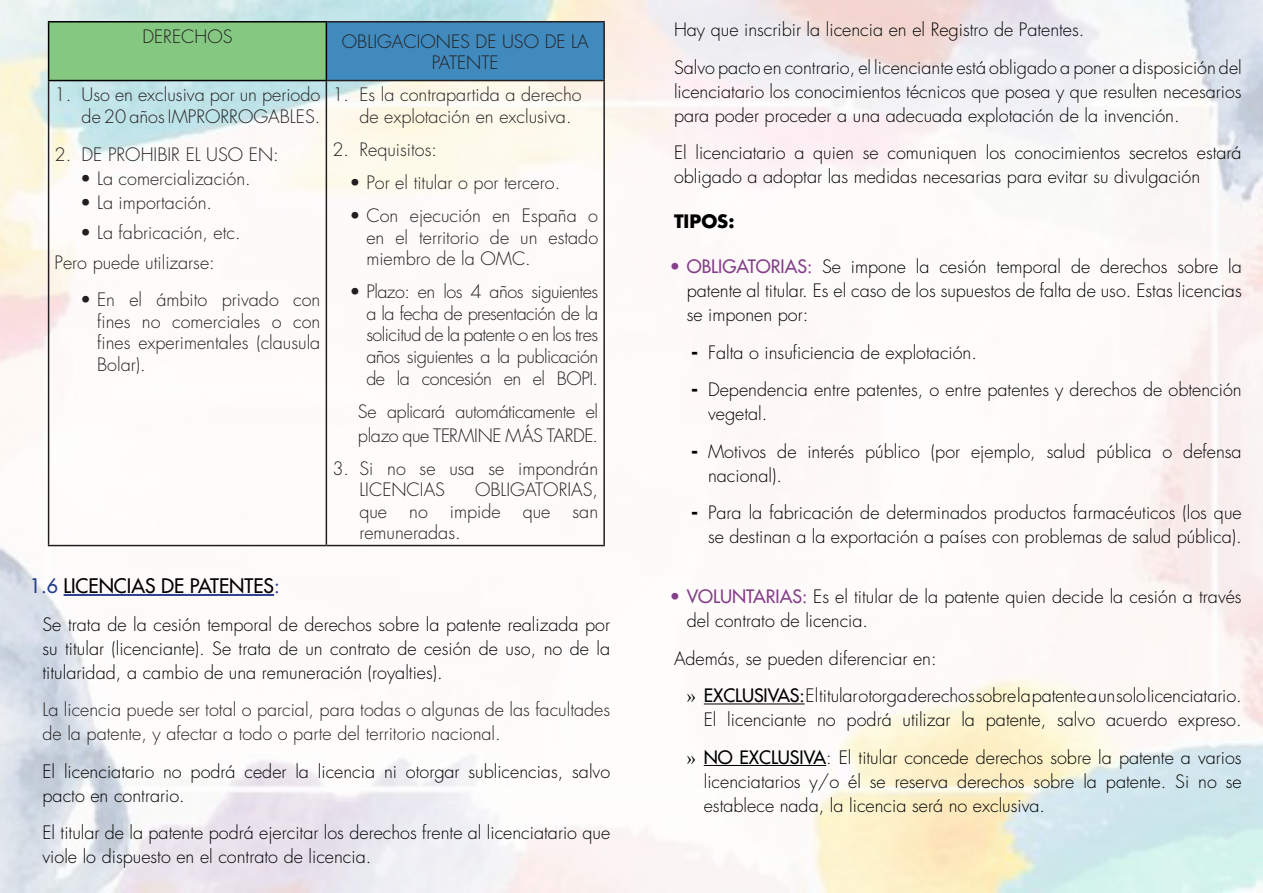
<style>
.page{position:relative;width:1263px;height:893px;background:#fff}
.page>*{position:absolute;margin:0;border:0;box-sizing:border-box;transform-origin:0 0}
.t1{font:500 19.5px "Futura Std";color:#000}
.t2{font:300 18px/24px "Futura Std";color:#000}
.t3{font:300 18px/21.6px "Futura Std";color:#231f20;text-align:justify}
.t4{font:300 18px/24px "Futura Std";letter-spacing:-.025em;color:#231f20}
.t5{font:700 18px "Futura Std";color:#000}
.s1{color:#253f8e}
.s2{font-weight:500;color:#843f89}
.s3{font-weight:700}
.s4{font-family:"Times New Roman";font-weight:400}
.s5{font-weight:500}
</style>
<div class="page">
<img style="left:0;top:0;width:1263px;height:893px">
<div style="left:49px;top:22px;width:277px;height:59px;background:#84c881"></div>
<div style="left:326px;top:22px;width:278px;height:59px;background:#408abe"></div>
<hr style="left:327px;top:21px;width:278px;height:2px;background:#231f20">
<hr style="left:603px;top:23px;width:2px;height:57px;background:#231f20">
<hr style="left:48px;top:81px;width:1px;height:464px;background:#231f20">
<hr style="left:327px;top:80px;width:278px;height:1px;background:#231f20">
<hr style="left:326px;top:81px;width:1px;height:464px;background:#231f20">
<hr style="left:603px;top:81px;width:2px;height:464px;background:#231f20">
<hr style="left:48px;top:545px;width:278px;height:1px;background:#231f20">
<hr style="left:326px;top:545px;width:279px;height:1px;background:#231f20">
<hr style="left:48px;top:21px;width:279px;height:2px;background:#000">
<hr style="left:48px;top:23px;width:1px;height:57px;background:#000">
<hr style="left:326px;top:23px;width:1px;height:57px;background:#000">
<hr style="left:48px;top:80px;width:279px;height:1px;background:#000">
<hr style="left:64px;top:594px;width:210px;height:1px;background:#253f8e">
<hr style="left:64px;top:595px;width:210px;height:1px;background:#253f8e">
<hr style="left:704px;top:703px;width:101px;height:1px;background:#000">
<hr style="left:704px;top:765px;width:122px;height:1px;background:#000">
<p class="t3" style="left:142px;top:26px;width:92px">DERECHOS</p>
<p class="t3" style="left:342px;top:31px;width:248px;text-align:center">OBLIGACIONES DE USO DE LA<br>PATENTE</p>
<p class="t3" style="left:55px;top:85px;width:267px;text-align:right">1. Uso en exclusiva por un periodo de 20 años IMPRORROGABLES.</p>
<p class="t3" style="left:55px;top:144px;width:226px">2. DE PROHIBIR EL USO EN:</p>
<p class="t3" style="left:80px;top:168px;width:172px">• La comercialización.</p>
<p class="t3" style="left:80px;top:192px;width:133px">• La importación.</p>
<p class="t3" style="left:80px;top:222px;width:162px">• La fabricación, etc.</p>
<p class="t3" style="left:55px;top:252px;width:162px">Pero puede utilizarse:</p>
<p class="t3" style="left:97px;top:289px;width:225px;text-indent:-17px">• En el ámbito privado con fines no comerciales o con fines experimentales (clausula Bolar).</p>
<p class="t3" style="left:359px;top:85px;width:224px;text-indent:-27px">1. Es la contrapartida a derecho de explotación en exclusiva.</p>
<p class="t3" style="left:332px;top:139px;width:106px">2. Requisitos:</p>
<p class="t3" style="left:349px;top:172px;width:212px">• Por el titular o por tercero.</p>
<p class="t3" style="left:366px;top:205px;width:233px;text-indent:-17px">• Con ejecución en España o en el territorio de un estado miembro de la OMC.</p>
<p class="t3" style="left:366px;top:281px;width:233px;text-indent:-17px">• Plazo: en los 4 años siguientes a la fecha de presentación de la solicitud de la patente o en los tres años siguientes a la publicación de la concesión en el BOPI.</p>
<p class="t4" style="left:358px;top:400px;width:242px">Se aplicará automáticamente el plazo que TERMINE MÁS TARDE.</p>
<p class="t3" style="left:359px;top:458px;width:240px;text-indent:-27px">3. Si no se usa se impondrán<br>LICENCIAS</p>
<p class="t3" style="left:359px;top:479px;width:240px;text-indent:116px">OBLIGATORIAS, que no impide que san remuneradas.</p>
<p class="t1" style="left:30px;top:574px;width:251px"><span class="s1">1.6</span> LICENCIAS DE PATENTES<span class="s1">:</span></p>
<p class="t2" style="left:43px;top:612px;width:569px;text-align:justify">Se trata de la cesión temporal de derechos sobre la patente realizada por su titular (licenciante). Se trata de un contrato de cesión de uso, no de la titularidad, a cambio de una remuneración (royalties).</p>
<p class="t3" style="left:43px;top:698px;width:569px;line-height:24px">La licencia puede ser total o parcial, para todas o algunas de las facultades de la patente, y afectar a todo o parte del territorio nacional.</p>
<p class="t2" style="left:43px;top:759px;width:569px">El licenciatario no podrá ceder la licencia ni otorgar sublicencias, salvo pacto en contrario.</p>
<p class="t2" style="left:43px;top:821px;width:569px">El titular de la patente podrá ejercitar los derechos frente al licenciatario que viole lo dispuesto en el contrato de licencia.</p>
<p class="t2" style="left:674px;top:18px;width:412px">Hay que inscribir la licencia en el Registro de Patentes.</p>
<p class="t2" style="left:674px;top:56px;width:569px;text-align:justify">Salvo pacto en contrario, el licenciante está obligado a poner a disposición del licenciatario los conocimientos técnicos que posea y que resulten necesarios para poder proceder a una adecuada explotación de la invención.</p>
<p class="t2" style="left:674px;top:141px;width:569px">El licenciatario a quien se comuniquen los conocimientos secretos estará obligado a adoptar las medidas necesarias para evitar su divulgación</p>
<p class="t5" style="left:674px;top:209px;width:62px">TIPOS:</p>
<p class="t2" style="left:687px;top:255px;width:556px;text-align:justify;text-indent:-17px"><span class="s2">• OBLIGATORIAS:</span> Se impone la cesión temporal de derechos sobre la patente al titular. Es el caso de los supuestos de falta de uso. Estas licencias se imponen por:</p>
<p class="t2" style="left:691px;top:341px;width:287px"><span class="s3">-</span> Falta o insuficiencia de explotación.</p>
<p class="t2" style="left:708px;top:378px;width:535px;text-indent:-17px"><span class="s3">-</span> Dependencia entre patentes, o entre patentes y derechos de obtención vegetal.</p>
<p class="t2" style="left:708px;top:440px;width:535px;text-indent:-17px"><span class="s3">-</span> Motivos de interés público (por ejemplo, salud pública o defensa nacional).</p>
<p class="t2" style="left:691px;top:501px;width:552px;text-align:right"><span class="s3">-</span> Para la fabricación de determinados productos farmacéuticos (los que se destinan a la exportación a países con problemas de salud pública).</p>
<p class="t2" style="left:687px;top:585px;width:556px;text-indent:-17px"><span class="s2">• VOLUNTARIAS:</span> Es el titular de la patente quien decide la cesión a través del contrato de licencia.</p>
<p class="t2" style="left:674px;top:647px;width:264px">Además, se pueden diferenciar en:</p>
<p class="t2" style="left:687px;top:684px;width:556px;text-align:right"><span class="s4">»</span> <span class="s5">EXCLUSIVAS:</span> El titular otorga derechos sobre la patente a un solo licenciatario.<br>El licenciante no podrá utilizar la patente, salvo acuerdo expreso.</p>
<p class="t2" style="left:704px;top:746px;width:539px;text-align:justify;text-indent:-17px"><span class="s4">»</span> <span class="s5">NO EXCLUSIVA</span>: El titular concede derechos sobre la patente a varios licenciatarios y/o él se reserva derechos sobre la patente. Si no se establece nada, la licencia será no exclusiva.</p>
</div>
